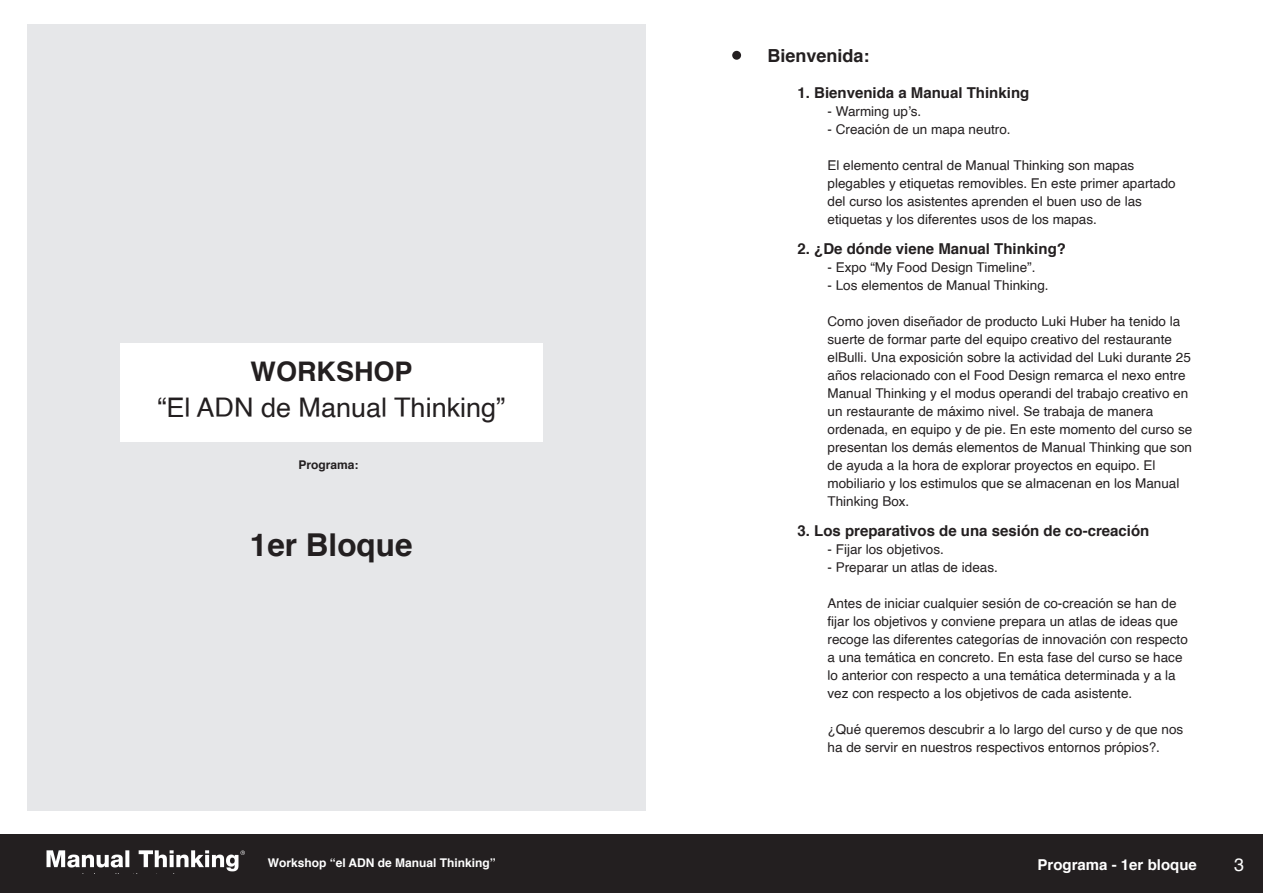
<style>
.page{position:relative;width:1263px;height:893px;background:#fff}
.page>*{position:absolute;margin:0;border:0;box-sizing:border-box;transform-origin:0 0}
.t1{font:700 31.5px "Helvetica";color:#231f20}
.t2{font:27px "Helvetica";color:#231f20}
.t3{font:700 27px "Helvetica";color:#231f20}
.t4{font:700 18px "Helvetica";color:#231f20}
.t5{font:18px "Helvetica";color:#fff}
.t6{font:700 15px "Helvetica";color:#231f20}
.t7{font:700 15px "Helvetica";color:#fff}
.t8{font:13.5px/18px "Helvetica";color:#231f20}
.t9{font:700 12px "Helvetica";color:#fff}
.t10{font:700 12px "Helvetica";color:#231f20}
</style>
<div class="page">
<div style="left:27px;top:24px;width:618px;height:786px;background:#e6e7e9"></div>
<div style="left:0;top:834px;width:1263px;height:59px;background:#231f20"></div>
<img style="left:46px;top:850px;width:199px;height:22px">
<div style="left:732px;top:51px;width:9px;height:9px;background:#231f20;border-radius:50%"></div>
<div style="left:120px;top:344px;width:422px;height:98px;background:#fff"></div>
<h2 class="t3" style="left:251px;top:349px;width:163px">WORKSHOP</h2>
<h2 class="t2" style="left:157px;top:386px;width:349px">“El ADN de Manual Thinking”</h2>
<p class="t10" style="left:298px;top:455px;width:62px">Programa:</p>
<h1 class="t1" style="left:250px;top:520px;width:164px">1er Bloque</h1>
<h3 class="t4" style="left:767px;top:41px;width:104px">Bienvenida:</h3>
<p class="t6" style="left:797px;top:81px;width:233px">1. Bienvenida a Manual Thinking</p>
<p class="t8" style="left:827px;top:103px;width:95px">- Warming up’s.</p>
<p class="t8" style="left:827px;top:121px;width:185px">- Creación de un mapa neutro.</p>
<p class="t8" style="left:827px;top:157px;width:350px">El elemento central de Manual Thinking son mapas plegables y etiquetas removibles. En este primer apartado del curso los asistentes aprenden el buen uso de las etiquetas y los diferentes usos de los mapas.</p>
<p class="t6" style="left:797px;top:237px;width:270px">2. ¿De dónde viene Manual Thinking?</p>
<p class="t8" style="left:827px;top:259px;width:209px">- Expo “My Food Design Timeline”.</p>
<p class="t8" style="left:827px;top:277px;width:223px">- Los elementos de Manual Thinking.</p>
<p class="t8" style="left:827px;top:313px;width:366px">Como joven diseñador de producto Luki Huber ha tenido la suerte de formar parte del equipo creativo del restaurante elBulli. Una exposición sobre la actividad del Luki durante 25 años relacionado con el Food Design remarca el nexo entre Manual Thinking y el modus operandi del trabajo creativo en un restaurante de máximo nivel. Se trabaja de manera ordenada, en equipo y de pie. En este momento del curso se presentan los demás elementos de Manual Thinking que son de ayuda a la hora de explorar proyectos en equipo. El mobiliario y los estimulos que se almacenan en los Manual Thinking Box.</p>
<p class="t6" style="left:797px;top:519px;width:353px">3. Los preparativos de una sesión de co-creación</p>
<p class="t8" style="left:827px;top:541px;width:118px">- Fijar los objetivos.</p>
<p class="t8" style="left:827px;top:559px;width:172px">- Preparar un atlas de ideas.</p>
<p class="t8" style="left:827px;top:595px;width:362px">Antes de iniciar cualquier sesión de co-creación se han de fijar los objetivos y conviene prepara un atlas de ideas que recoge las diferentes categorías de innovación con respecto a una temática en concreto. En esta fase del curso se hace lo anterior con respecto a una temática determinada y a la vez con respecto a los objetivos de cada asistente.</p>
<p class="t8" style="left:827px;top:721px;width:357px">¿Qué queremos descubrir a lo largo del curso y de que nos ha de servir en nuestros respectivos entornos própios?.</p>
<p class="t9" style="left:268px;top:853px;width:230px">Workshop “el ADN de Manual Thinking”</p>
<p class="t7" style="left:1037px;top:853px;width:161px">Programa - 1er bloque</p>
<h3 class="t5" style="left:1234px;top:851px;width:12px">3</h3>
</div>
